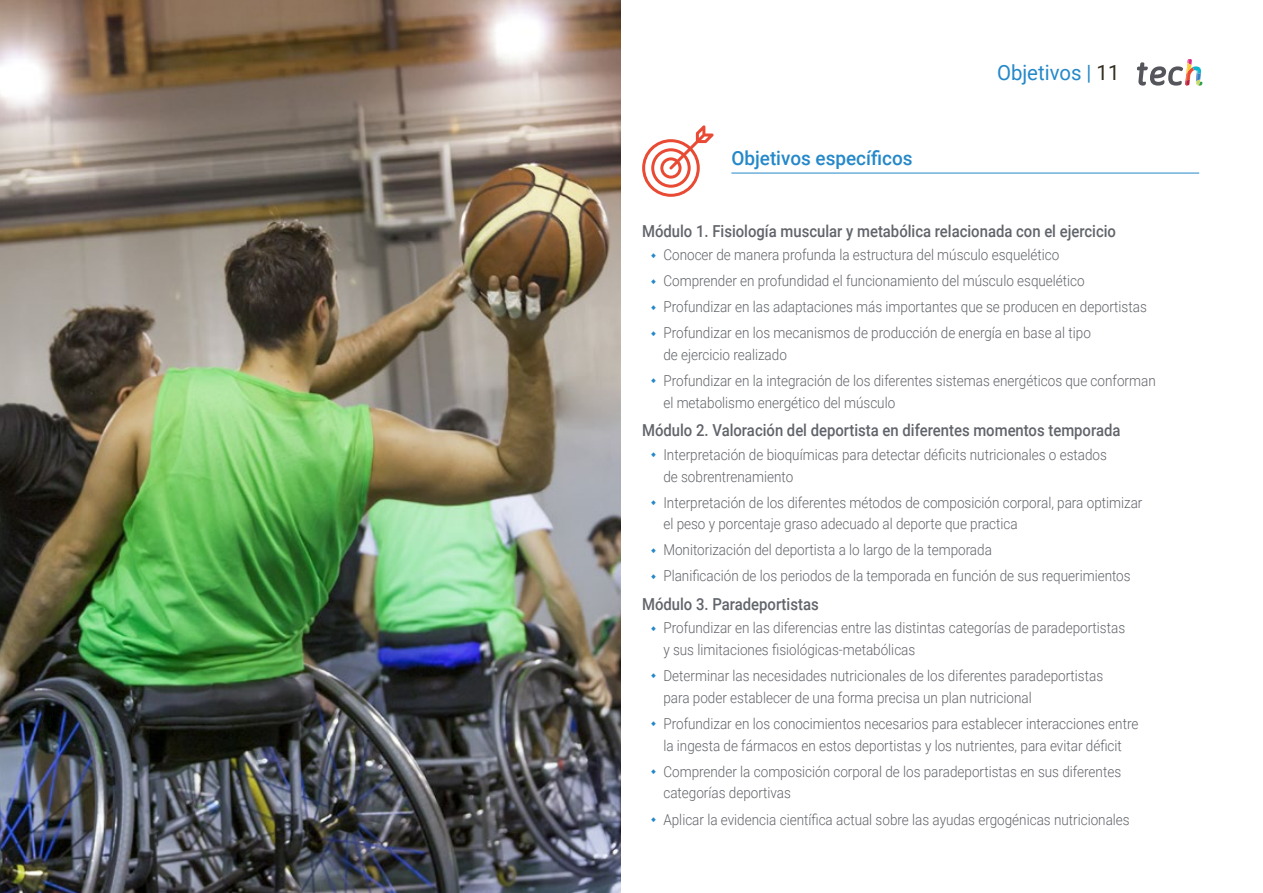
<style>
.page{position:relative;width:1263px;height:893px;background:#fff}
.page>*{position:absolute;margin:0;border:0;box-sizing:border-box;transform-origin:0 0}
.t1{font:21px "Roboto";color:#2488c9}
.t2{font:500 19.5px "Roboto";color:#2488c9}
.t3{font:500 16.5px "Roboto";color:#61646a;scale:.9 1}
.t4{font:300 15px/21.8px "Roboto";color:#61646a;scale:.9 1}
.s1{color:#312e20}
</style>
<div class="page">
<img style="left:0;top:0;width:621px;height:893px">
<svg style="left:1137px;top:59px;width:65px;height:27px"></svg>
<svg style="left:642px;top:125px;width:72px;height:72px"></svg>
<hr style="left:731px;top:173px;width:468px;height:1px;background:#2488c9">
<h2 class="t2" style="left:731px;top:144px;width:183px">Objetivos específicos</h2>
<h1 class="t1" style="left:997px;top:57px;width:124px">Objetivos | <span class="s1">11</span></h1>
<p class="t3" style="left:642px;top:219px;width:528px">Módulo 1. Fisiología muscular y metabólica relacionada con el ejercicio</p>
<p class="t4" style="left:663px;top:242px;width:539px;line-height:26px">Conocer de manera profunda la estructura del músculo esquelético<br>Comprender en profundidad el funcionamiento del músculo esquelético Profundizar en las adaptaciones más importantes que se producen en deportistas Profundizar en los mecanismos de producción de energía en base al tipo</p>
<p class="t4" style="left:663px;top:341px;width:549px;line-height:26px">de ejercicio realizado<br>Profundizar en la integración de los diferentes sistemas energéticos que conforman</p>
<p class="t4" style="left:663px;top:391px;width:259px">el metabolismo energético del músculo</p>
<p class="t3" style="left:642px;top:419px;width:533px">Módulo 2. Valoración del deportista en diferentes momentos temporada</p>
<p class="t4" style="left:663px;top:443px;width:494px">Interpretación de bioquímicas para detectar déficits nutricionales o estados de sobrentrenamiento</p>
<p class="t4" style="left:663px;top:491px;width:534px">Interpretación de los diferentes métodos de composición corporal, para optimizar el peso y porcentaje graso adecuado al deporte que practica</p>
<p class="t4" style="left:663px;top:537px;width:521px;line-height:26px">Monitorización del deportista a lo largo de la temporada<br>Planificación de los periodos de la temporada en función de sus requerimientos</p>
<p class="t3" style="left:642px;top:592px;width:198px">Módulo 3. Paradeportistas</p>
<p class="t4" style="left:663px;top:617px;width:515px">Profundizar en las diferencias entre las distintas categorías de paradeportistas y sus limitaciones fisiológicas-metabólicas</p>
<p class="t4" style="left:663px;top:664px;width:490px">Determinar las necesidades nutricionales de los diferentes paradeportistas para poder establecer de una forma precisa un plan nutricional</p>
<p class="t4" style="left:663px;top:712px;width:529px">Profundizar en los conocimientos necesarios para establecer interacciones entre la ingesta de fármacos en estos deportistas y los nutrientes, para evitar déficit</p>
<p class="t4" style="left:663px;top:760px;width:510px">Comprender la composición corporal de los paradeportistas en sus diferentes categorías deportivas</p>
<p class="t4" style="left:663px;top:808px;width:520px">Aplicar la evidencia científica actual sobre las ayudas ergogénicas nutricionales</p>
</div>
